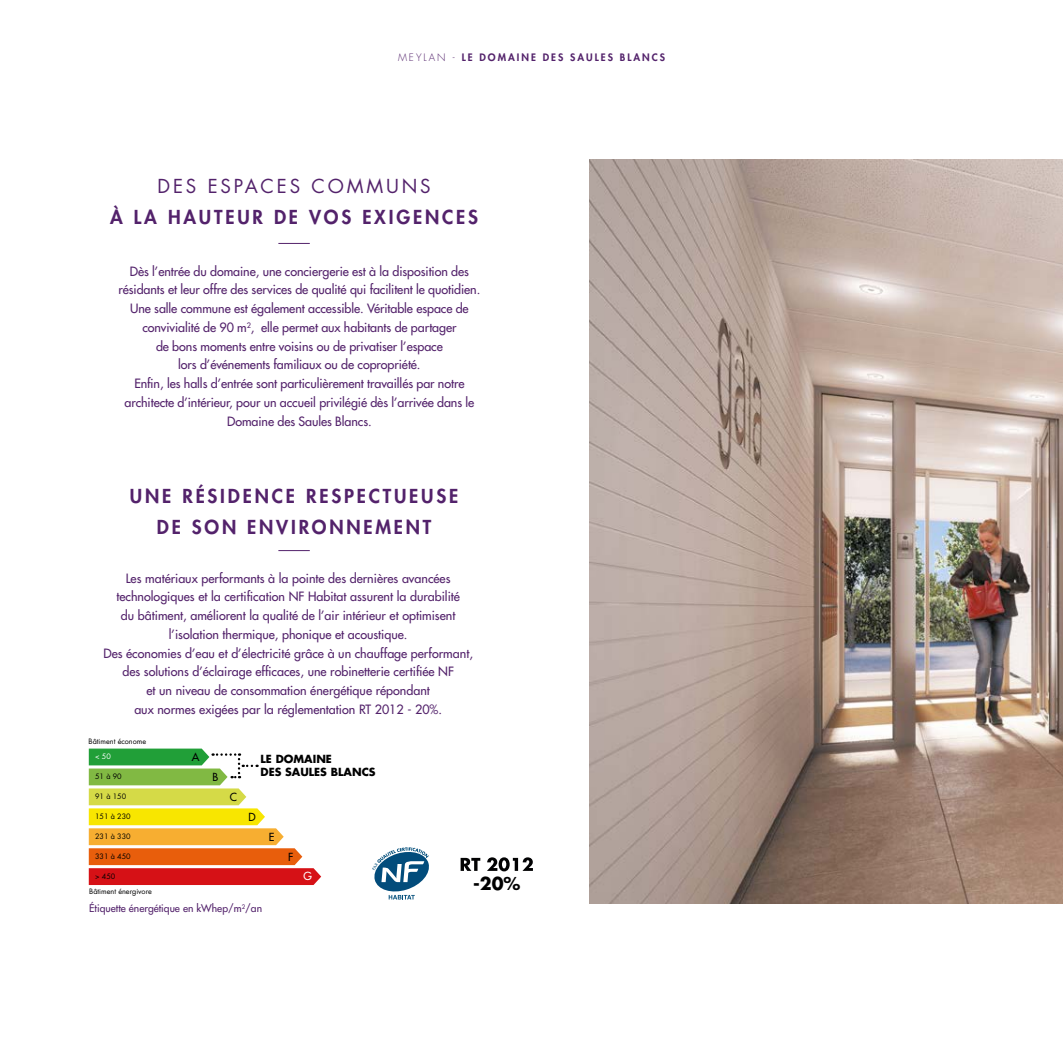
<style>
.page{position:relative;width:1063px;height:1063px;background:#fff}
.page>*{position:absolute;margin:0;border:0;box-sizing:border-box;transform-origin:0 0}
.t1{font:800 18.75px/31.2px "Futura Std";letter-spacing:.15em;color:#53226b;text-align:center}
.t2{font:18.75px "Futura Std";letter-spacing:.15em;color:#53226b}
.t3{font:700 17.38px "Futura Std";color:#000}
.t4{font:500 12.5px/18.8px "Futura Std";letter-spacing:-.005em;color:#53226b;text-align:center}
.t5{font:700 10.88px/13.6px "Futura Std";color:#000}
.t6{font:500 10.88px "Futura Std";color:#000}
.t7{font:500 10.88px "Futura Std";color:#fff}
.t8{font:500 10.38px "Futura Std";color:#53226b}
.t9{font:800 10px "Futura Std";letter-spacing:.2em;color:#53226b}
.t10{font:7.25px "Futura Std";color:#000}
.t11{font:7.25px "Futura Std";color:#fff}
.s1{font-weight:300}
</style>
<div class="page">
<img style="left:590px;top:159px;width:473px;height:745px">
<hr style="left:278px;top:550px;width:32px;height:1px;background:#53226b">
<hr style="left:278px;top:243px;width:32px;height:1px;background:#53226b">
<svg style="left:89px;top:749px;width:232px;height:136px"></svg>
<svg style="left:372px;top:847px;width:57px;height:52px"></svg>
<svg style="left:461px;top:858px;width:19px;height:13px"></svg>
<svg style="left:487px;top:857px;width:46px;height:14px"></svg>
<p class="t9" style="left:398px;top:51px;width:268px"><span class="s1">MEYLAN -</span> LE DOMAINE DES SAULES BLANCS</p>
<h1 class="t2" style="left:158px;top:174px;width:275px">DES ESPACES COMMUNS</h1>
<h1 class="t1" style="left:110px;top:202px;width:369px">À LA HAUTEUR DE VOS EXIGENCES</h1>
<p class="t4" style="left:119px;top:262px;width:363px">Dès l’entrée du domaine, une conciergerie est à la disposition des résidants et leur offre des services de qualité qui facilitent le quotidien.<br>Une salle commune est également accessible. Véritable espace de convivialité de 90 m<sup>2</sup>, elle permet aux habitants de partager<br>de bons moments entre voisins ou de privatiser l’espace<br>lors d’événements familiaux ou de copropriété.<br>Enfin, les halls d’entrée sont particulièrement travaillés par notre architecte d’intérieur, pour un accueil privilégié dès l’arrivée dans le Domaine des Saules Blancs.</p>
<h1 class="t1" style="left:130px;top:480px;width:330px">UNE RÉSIDENCE RESPECTUEUSE<br>DE SON ENVIRONNEMENT</h1>
<p class="t4" style="left:103px;top:569px;width:371px">Les matériaux performants à la pointe des dernières avancées technologiques et la certification NF Habitat assurent la durabilité<br>du bâtiment, améliorent la qualité de l’air intérieur et optimisent l’isolation thermique, phonique et acoustique.<br>Des économies d’eau et d’électricité grâce à un chauffage performant, des solutions d’éclairage efficaces, une robinetterie certifiée NF<br>et un niveau de consommation énergétique répondant<br>aux normes exigées par la réglementation RT 2012 - 20%.</p>
<p class="t10" style="left:89px;top:737px;width:59px">Bâtiment économe</p>
<p class="t11" style="left:95px;top:752px;width:17px">&lt; 50</p>
<p class="t6" style="left:192px;top:750px;width:9px">A</p>
<p class="t10" style="left:95px;top:772px;width:28px">51 à 90</p>
<p class="t10" style="left:95px;top:792px;width:33px">91 à 150</p>
<p class="t10" style="left:95px;top:812px;width:37px">151 à 230</p>
<p class="t10" style="left:95px;top:832px;width:37px">231 à 330</p>
<p class="t10" style="left:95px;top:852px;width:37px">331 à 450</p>
<p class="t10" style="left:95px;top:872px;width:22px">&gt; 450</p>
<p class="t6" style="left:212px;top:770px;width:7px">B</p>
<p class="t6" style="left:230px;top:790px;width:9px">C</p>
<p class="t5" style="left:261px;top:752px;width:117px">LE DOMAINE<br>DES SAULES BLANCS</p>
<p class="t6" style="left:248px;top:810px;width:9px">D</p>
<p class="t6" style="left:269px;top:830px;width:7px">E</p>
<p class="t6" style="left:288px;top:850px;width:7px">F</p>
<p class="t7" style="left:303px;top:870px;width:10px">G</p>
<p class="t10" style="left:89px;top:887px;width:64px">Bâtiment énergivore</p>
<p class="t8" style="left:89px;top:902px;width:174px">Étiquette énergétique en kWhep/m<sup>2</sup>/an</p>
<h2 class="t3" style="left:473px;top:871px;width:49px">-20%</h2>
</div>
